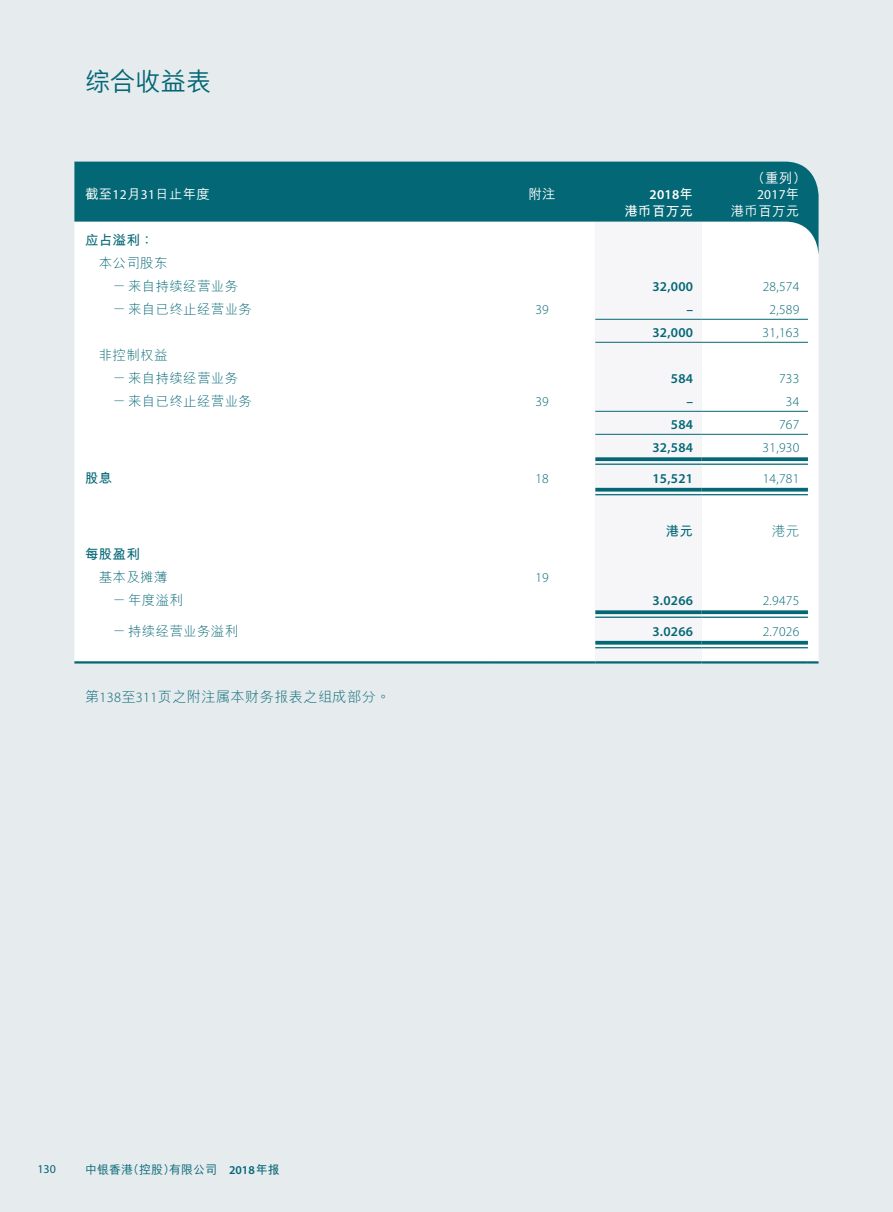
<style>
.page{position:relative;width:893px;height:1212px;background:#e6ebee}
.page>*{position:absolute;margin:0;border:0;box-sizing:border-box;transform-origin:0 0}
.t1{font:500 25.5px "M Hei HKS";letter-spacing:-.01em;color:#036775}
.t2{font:300 14.25px "M Hei HKS";letter-spacing:.02em;color:#036775}
.t3{font:300 13.5px/23px "M Hei HKS";letter-spacing:.02em;color:#036775}
.t4{font:300 13.5px "Myriad Pro";letter-spacing:.02em;color:#036775}
.t5{font:600 13.5px "Myriad Pro";letter-spacing:.02em;color:#036775}
.t6{font:500 13.5px "M Hei HKS";letter-spacing:.02em;color:#fff}
.t7{font:700 13.5px "M Hei HKS";letter-spacing:.02em;color:#036775}
.t8{font:600 13.5px "Myriad Pro";color:#fff}
.t9{font:13.5px "Myriad Pro";color:#fff}
.t10{font:700 13.5px "M Hei HKS";letter-spacing:.02em;color:#fff}
.t11{font:500 12px "M Hei HKS";color:#036775}
.t12{font:12px "Myriad Pro";color:#036775}
.s1{font-family:"Myriad Pro";font-weight:400}
.s2{font-family:"M Hei HKS";font-weight:700}
.s3{font-family:"M Hei HKS";font-weight:500}
.s4{font-family:"Myriad Pro"}
.s5{font-family:"Myriad Pro";font-weight:600}
.s6{font-weight:700}
</style>
<div class="page">
<div style="left:74px;top:256px;width:745px;height:405px;background:#fff"></div>
<div style="left:595px;top:256px;width:107px;height:405px;background:#f6f6f8"></div>
<hr style="left:595px;top:342px;width:107px;height:1px;background:#036775">
<hr style="left:702px;top:342px;width:106px;height:1px;background:#036775">
<hr style="left:595px;top:434px;width:107px;height:1px;background:#036775">
<hr style="left:702px;top:434px;width:106px;height:1px;background:#036775">
<hr style="left:74px;top:661px;width:415px;height:2px;background:#036775">
<hr style="left:489px;top:661px;width:106px;height:2px;background:#036775">
<hr style="left:595px;top:661px;width:107px;height:2px;background:#036775">
<hr style="left:702px;top:661px;width:106px;height:2px;background:#036775">
<svg style="left:808px;top:661px;width:11px;height:2px"></svg>
<hr style="left:595px;top:319px;width:107px;height:1px;background:#036775">
<hr style="left:702px;top:319px;width:106px;height:1px;background:#036775">
<hr style="left:595px;top:411px;width:107px;height:1px;background:#036775">
<hr style="left:702px;top:411px;width:106px;height:1px;background:#036775">
<svg style="left:74px;top:162px;width:745px;height:94px;background:#5e9ea7"></svg>
<svg style="left:595px;top:457px;width:107px;height:4px"></svg>
<hr style="left:595px;top:463px;width:107px;height:2px;background:#036775">
<svg style="left:702px;top:457px;width:106px;height:4px"></svg>
<hr style="left:702px;top:463px;width:106px;height:2px;background:#036775">
<svg style="left:595px;top:488px;width:107px;height:4px"></svg>
<hr style="left:595px;top:494px;width:107px;height:1px;background:#036775">
<svg style="left:702px;top:488px;width:106px;height:4px"></svg>
<hr style="left:702px;top:494px;width:106px;height:1px;background:#036775">
<svg style="left:595px;top:610px;width:107px;height:4px"></svg>
<hr style="left:595px;top:617px;width:107px;height:1px;background:#036775">
<svg style="left:702px;top:610px;width:106px;height:4px"></svg>
<hr style="left:702px;top:617px;width:106px;height:1px;background:#036775">
<svg style="left:595px;top:641px;width:107px;height:4px"></svg>
<hr style="left:595px;top:647px;width:107px;height:1px;background:#036775">
<svg style="left:702px;top:641px;width:106px;height:4px"></svg>
<hr style="left:702px;top:647px;width:106px;height:1px;background:#036775">
<h1 class="t1" style="left:85px;top:63px;width:128px">綜合收益表</h1>
<p class="t6" style="left:751px;top:168px;width:56px">（重列）</p>
<p class="t6" style="left:85px;top:184px;width:127px">截至<span class="s1">12</span>月<span class="s1">31</span>日止年度</p>
<p class="t6" style="left:528px;top:184px;width:29px">附註</p>
<p class="t8" style="left:650px;top:186px;width:45px">2018<span class="s2">年</span></p>
<p class="t9" style="left:757px;top:186px;width:44px">2017<span class="s3">年</span></p>
<p class="t10" style="left:624px;top:201px;width:70px">港幣百萬元</p>
<p class="t6" style="left:731px;top:201px;width:70px">港幣百萬元</p>
<p class="t7" style="left:85px;top:230px;width:70px">應佔溢利：</p>
<p class="t3" style="left:113px;top:251px;width:127px;text-indent:-14px">本公司股東<br>－來自持續經營業務</p>
<p class="t5" style="left:652px;top:278px;width:42px">32,000</p>
<p class="t4" style="left:763px;top:279px;width:38px">28,574</p>
<p class="t3" style="left:113px;top:297px;width:141px">－來自已終止經營業務</p>
<p class="t4" style="left:535px;top:302px;width:15px">39</p>
<p class="t5" style="left:686px;top:301px;width:8px">–</p>
<p class="t4" style="left:769px;top:302px;width:31px">2,589</p>
<p class="t5" style="left:652px;top:324px;width:42px">32,000</p>
<p class="t4" style="left:763px;top:325px;width:38px">31,163</p>
<p class="t3" style="left:113px;top:343px;width:127px;text-indent:-14px">非控制權益<br>－來自持續經營業務</p>
<p class="t5" style="left:671px;top:370px;width:24px">584</p>
<p class="t4" style="left:779px;top:371px;width:22px">733</p>
<p class="t3" style="left:113px;top:389px;width:141px">－來自已終止經營業務</p>
<p class="t4" style="left:535px;top:394px;width:15px">39</p>
<p class="t5" style="left:686px;top:393px;width:8px">–</p>
<p class="t4" style="left:786px;top:394px;width:15px">34</p>
<p class="t5" style="left:671px;top:416px;width:24px">584</p>
<p class="t4" style="left:779px;top:417px;width:22px">767</p>
<p class="t5" style="left:652px;top:439px;width:42px">32,584</p>
<p class="t4" style="left:763px;top:440px;width:38px">31,930</p>
<p class="t7" style="left:85px;top:468px;width:29px">股息</p>
<p class="t4" style="left:535px;top:471px;width:15px">18</p>
<p class="t5" style="left:652px;top:470px;width:42px">15,521</p>
<p class="t4" style="left:763px;top:471px;width:38px">14,781</p>
<p class="t7" style="left:666px;top:521px;width:29px">港元</p>
<p class="t3" style="left:772px;top:519px;width:29px">港元</p>
<p class="t7" style="left:85px;top:544px;width:56px">每股盈利</p>
<p class="t3" style="left:99px;top:565px;width:70px">基本及攤薄</p>
<p class="t4" style="left:535px;top:570px;width:15px">19</p>
<p class="t3" style="left:113px;top:588px;width:72px">－年度溢利</p>
<p class="t5" style="left:652px;top:592px;width:42px">3.0266</p>
<p class="t4" style="left:763px;top:593px;width:38px">2.9475</p>
<p class="t3" style="left:113px;top:619px;width:127px">－持續經營業務溢利</p>
<p class="t5" style="left:652px;top:623px;width:42px">3.0266</p>
<p class="t4" style="left:763px;top:624px;width:38px">2.7026</p>
<p class="t2" style="left:85px;top:687px;width:307px">第<span class="s4">138</span>至<span class="s4">311</span>頁之附註屬本財務報表之組成部分。</p>
<p class="t12" style="left:37px;top:1161px;width:20px">130</p>
<p class="t11" style="left:85px;top:1160px;width:196px">中銀香港（控股）有限公司 <span class="s5">2018</span><span class="s6">年報</span></p>
</div>
